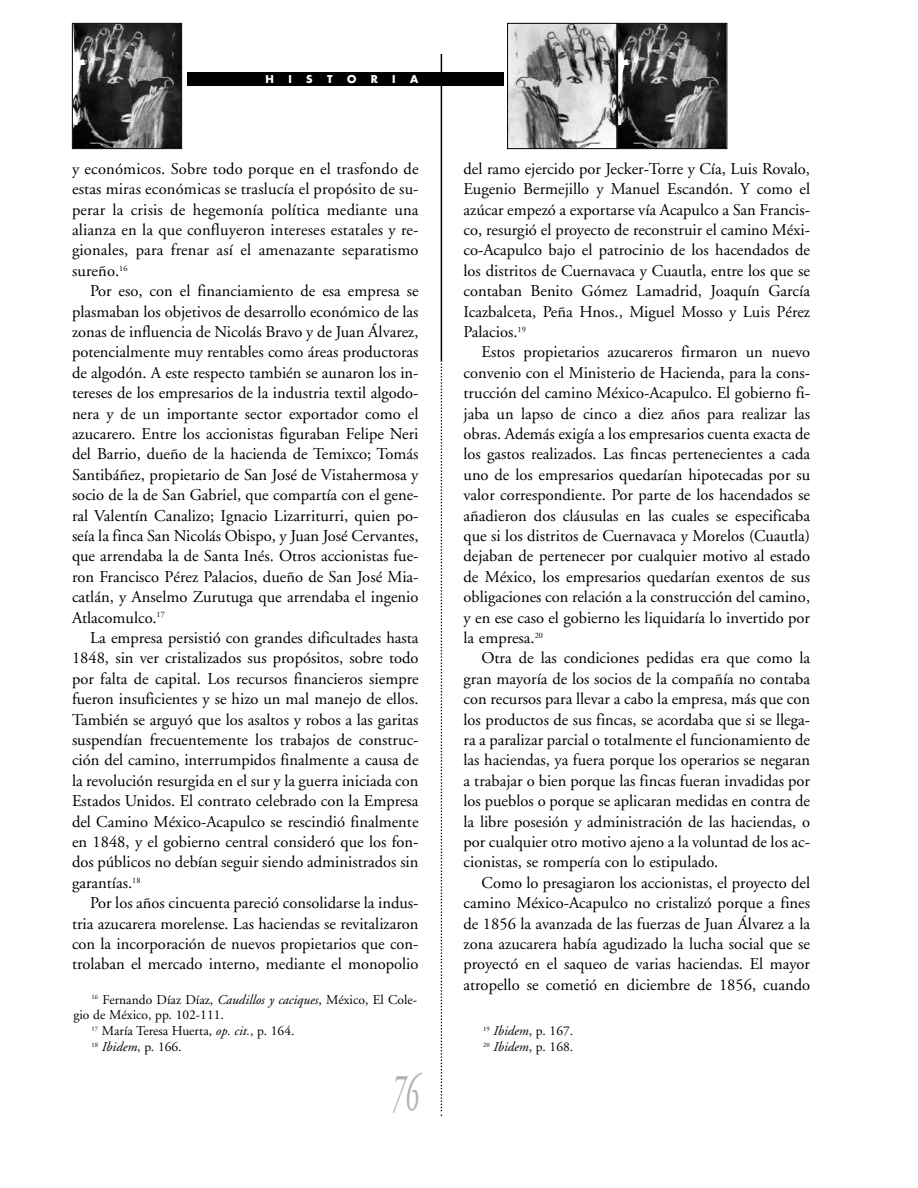
<style>
.page{position:relative;width:918px;height:1188px;background:#fff}
.page>*{position:absolute;margin:0;border:0;box-sizing:border-box;transform-origin:0 0}
.t1{font:italic 54px "Adobe Garamond";color:#b3b3b3;scale:.5 1}
.t2{font:16.5px/20.4px "Adobe Garamond";color:#000;text-align:justify}
.t3{font:13.5px/15.9px "Adobe Garamond";color:#000}
.t4{font:700 10.5px "Futura";color:#fff}
.s1{font-style:italic}
</style>
<div class="page">
<hr style="left:441px;top:54px;width:1px;height:306px;background:#000">
<svg style="left:441px;top:360px;width:1px;height:756px"></svg>
<div style="left:188px;top:72px;width:316px;height:14px;background:#000"></div>
<img style="left:74px;top:25px;width:106px;height:122px">
<div style="left:72px;top:23px;width:110px;height:126px;border:1px solid #000"></div>
<img style="left:509px;top:25px;width:106px;height:122px">
<div style="left:507px;top:23px;width:110px;height:126px;border:1px solid #000"></div>
<img style="left:619px;top:25px;width:106px;height:122px">
<div style="left:617px;top:23px;width:110px;height:126px;border:1px solid #000"></div>
<p class="t4" style="left:266px;top:74px;width:10px">H</p>
<p class="t4" style="left:288px;top:74px;width:5px">I</p>
<p class="t4" style="left:306px;top:74px;width:8px">S</p>
<p class="t4" style="left:327px;top:74px;width:7px">T</p>
<p class="t4" style="left:347px;top:74px;width:11px">O</p>
<p class="t4" style="left:371px;top:74px;width:9px">R</p>
<p class="t4" style="left:392px;top:74px;width:5px">I</p>
<p class="t4" style="left:410px;top:74px;width:10px">A</p>
<p class="t2" style="left:72px;top:160px;width:348px">y económicos. Sobre todo porque en el trasfondo de estas miras económicas se traslucía el propósito de su&shy;perar la crisis de hegemonía política mediante una alianza en la que confluyeron intereses estatales y re&shy;gionales, para frenar así el amenazante separatismo sureño.<sup>16</sup></p>
<p class="t2" style="left:72px;top:282px;width:348px;text-indent:18px">Por eso, con el financiamiento de esa empresa se plasmaban los objetivos de desarrollo económico de las zonas de influencia de Nicolás Bravo y de Juan Álvarez, potencialmente muy rentables como áreas productoras de algodón. A este respecto también se aunaron los in&shy;tereses de los empresarios de la industria textil algodo&shy;nera y de un importante sector exportador como el azucarero. Entre los accionistas figuraban Felipe Neri del Barrio, dueño de la hacienda de Temixco; Tomás Santibáñez, propietario de San José de Vistahermosa y socio de la de San Gabriel, que compartía con el gene&shy;ral Valentín Canalizo; Ignacio Lizarriturri, quien po&shy;seía la finca San Nicolás Obispo, y Juan José Cervantes, que arrendaba la de Santa Inés. Otros accionistas fue&shy;ron Francisco Pérez Palacios, dueño de San José Mia&shy;catlán, y Anselmo Zurutuga que arrendaba el ingenio Atlacomulco.<sup>17</sup></p>
<p class="t2" style="left:72px;top:629px;width:348px;text-indent:18px">La empresa persistió con grandes dificultades hasta 1848, sin ver cristalizados sus propósitos, sobre todo por falta de capital. Los recursos financieros siempre fueron insuficientes y se hizo un mal manejo de ellos.<br>También se arguyó que los asaltos y robos a las garitas suspendían frecuentemente los trabajos de construc&shy;ción del camino, interrumpidos finalmente a causa de la revolución resurgida en el sur y la guerra iniciada con Estados Unidos. El contrato celebrado con la Empresa del Camino México-Acapulco se rescindió finalmente en 1848, y el gobierno central consideró que los fon&shy;dos públicos no debían seguir siendo administrados sin garantías.<sup>18</sup></p>
<p class="t2" style="left:72px;top:894px;width:348px;text-indent:18px">Por los años cincuenta pareció consolidarse la indus&shy;tria azucarera morelense. Las haciendas se revitalizaron con la incorporación de nuevos propietarios que con&shy;trolaban el mercado interno, mediante el monopolio</p>
<p class="t3" style="left:92px;top:993px;width:327px"><sup>16</sup> Fernando Díaz Díaz, <span class="s1">Caudillos y caciques</span>, México, El Cole-</p>
<p class="t3" style="left:74px;top:1008px;width:152px">gio de México, pp. 102-111.</p>
<p class="t3" style="left:92px;top:1024px;width:204px"><sup>17</sup> María Teresa Huerta, <span class="s1">op. cit.</span>, p. 164.</p>
<p class="t3" style="left:92px;top:1040px;width:92px"><sup>18</sup> <span class="s1">Ibidem</span>, p. 166.</p>
<h1 class="t1" style="left:392px;top:1071px;width:55px">76</h1>
<p class="t2" style="left:464px;top:160px;width:348px">del ramo ejercido por Jecker-Torre y Cía, Luis Rovalo, Eugenio Bermejillo y Manuel Escandón. Y como el azúcar empezó a exportarse vía Acapulco a San Francis&shy;co, resurgió el proyecto de reconstruir el camino Méxi&shy;co-Acapulco bajo el patrocinio de los hacendados de los distritos de Cuernavaca y Cuautla, entre los que se contaban Benito Gómez Lamadrid, Joaquín García Icazbalceta, Peña Hnos., Miguel Mosso y Luis Pérez Palacios.<sup>19</sup></p>
<p class="t2" style="left:464px;top:344px;width:348px;text-indent:18px">Estos propietarios azucareros firmaron un nuevo convenio con el Ministerio de Hacienda, para la cons&shy;trucción del camino México-Acapulco. El gobierno fi&shy;jaba un lapso de cinco a diez años para realizar las obras. Además exigía a los empresarios cuenta exacta de los gastos realizados. Las fincas pertenecientes a cada uno de los empresarios quedarían hipotecadas por su valor correspondiente. Por parte de los hacendados se añadieron dos cláusulas en las cuales se especificaba que si los distritos de Cuernavaca y Morelos (Cuautla) dejaban de pertenecer por cualquier motivo al estado de México, los empresarios quedarían exentos de sus obligaciones con relación a la construcción del camino, y en ese caso el gobierno les liquidaría lo invertido por la empresa.<sup>20</sup></p>
<p class="t2" style="left:464px;top:650px;width:348px;text-indent:18px">Otra de las condiciones pedidas era que como la gran mayoría de los socios de la compañía no contaba con recursos para llevar a cabo la empresa, más que con los productos de sus fincas, se acordaba que si se llega&shy;ra a paralizar parcial o totalmente el funcionamiento de las haciendas, ya fuera porque los operarios se negaran a trabajar o bien porque las fincas fueran invadidas por los pueblos o porque se aplicaran medidas en contra de la libre posesión y administración de las haciendas, o por cualquier otro motivo ajeno a la voluntad de los ac&shy;cionistas, se rompería con lo estipulado.</p>
<p class="t2" style="left:464px;top:874px;width:348px;text-indent:18px">Como lo presagiaron los accionistas, el proyecto del camino México-Acapulco no cristalizó porque a fines de 1856 la avanzada de las fuerzas de Juan Álvarez a la zona azucarera había agudizado la lucha social que se proyectó en el saqueo de varias haciendas. El mayor atropello se cometió en diciembre de 1856, cuando</p>
<p class="t3" style="left:483px;top:1024px;width:92px"><sup>19</sup> <span class="s1">Ibidem</span>, p. 167.<br><sup>20</sup> <span class="s1">Ibidem</span>, p. 168.</p>
</div>
